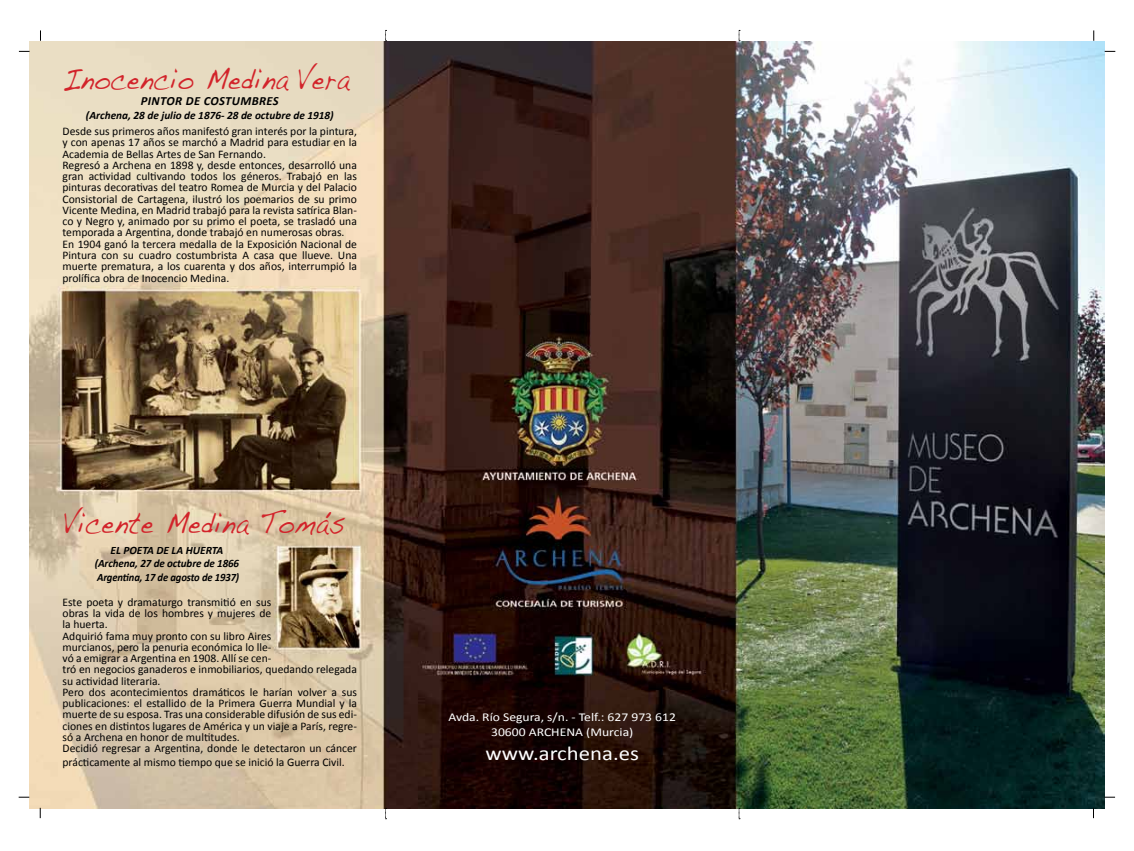
<style>
.page{position:relative;width:1134px;height:851px;background:#fff}
.page>*{position:absolute;margin:0;border:0;box-sizing:border-box;transform-origin:0 0}
.t1{font:31.25px "Handwriting Dakota";letter-spacing:.03em;color:#d2232a;scale:.8 1}
.t2{font:20px "Calibri";color:#fff;scale:1.14 1}
.t3{font:italic 700 12.5px "Calibri";letter-spacing:.03em;color:#000}
.t4{font:12px/14.4px "Calibri";color:#fff;text-align:center;scale:1.14 1}
.t5{font:11.62px/11.2px "Calibri";color:#000}
.t6{font:italic 700 11.25px/13.5px "Calibri";letter-spacing:-.01em;color:#000;text-align:center}
</style>
<div class="page">
<img style="left:29px;top:41px;width:1075px;height:767px">
<svg style="left:385px;top:30px;width:2px;height:11px"></svg>
<svg style="left:385px;top:808px;width:2px;height:11px"></svg>
<h1 class="t1" style="left:63px;top:60px;width:359px">Inocencio Medina Vera</h1>
<p class="t3" style="left:141px;top:93px;width:139px">PINTOR DE COSTUMBRES</p>
<p class="t6" style="left:86px;top:108px;width:249px">(Archena, 28 de julio de 1876- 28 de octubre de 1918)</p>
<p class="t5" style="left:63px;top:126px;width:296px">Desde sus primeros años manifestó gran interés por la pintura, y con apenas 17 años se marchó a Madrid para estudiar en la Academia de Bellas Artes de San Fernando.<br>Regresó a Archena en 1898 y, desde entonces, desarrolló una gran actividad cultivando todos los géneros. Trabajó en las pinturas decorativas del teatro Romea de Murcia y del Palacio Consistorial de Cartagena, ilustró los poemarios de su primo Vicente Medina, en Madrid trabajó para la revista satírica Blan&shy;co y Negro y, animado por su primo el poeta, se trasladó una temporada a Argentina, donde trabajó en numerosas obras.<br>En 1904 ganó la tercera medalla de la Exposición Nacional de Pintura con su cuadro costumbrista A casa que llueve. Una muerte prematura, a los cuarenta y dos años, interrumpió la prolífica obra de Inocencio Medina.</p>
<h1 class="t1" style="left:63px;top:504px;width:354px">Vicente Medina Tomás</h1>
<p class="t6" style="left:95px;top:543px;width:146px">EL POETA DE LA HUERTA (Archena, 27 de octubre de 1866<br>Argentina, 17 de agosto de 1937)</p>
<p class="t5" style="left:63px;top:596px;width:296px">Este poeta y dramaturgo transmitió en sus<br>obras la vida de los hombres y mujeres de<br>la huerta.<br>Adquirió fama muy pronto con su libro Aires<br>murcianos, pero la penuria económica lo lle-<br>vó a emigrar a Argentina en 1908. Allí se cen-<br>tró en negocios ganaderos e inmobiliarios, quedando relegada su actividad literaria.<br>Pero dos acontecimientos dramáticos le harían volver a sus publicaciones: el estallido de la Primera Guerra Mundial y la muerte de su esposa. Tras una considerable difusión de sus edi&shy;ciones en distintos lugares de América y un viaje a París, regre&shy;só a Archena en honor de multitudes.<br>Decidió regresar a Argentina, donde le detectaron un cáncer</p>
<p class="t5" style="left:63px;top:756px;width:284px">prácticamente al mismo tiempo que se inició la Guerra Civil.</p>
<p class="t4" style="left:448px;top:709px;width:201px">Avda. Río Segura, s/n. - Telf.: 627 973 612<br>30600 ARCHENA (Murcia)</p>
<h2 class="t2" style="left:485px;top:740px;width:136px">www.archena.es</h2>
</div>
